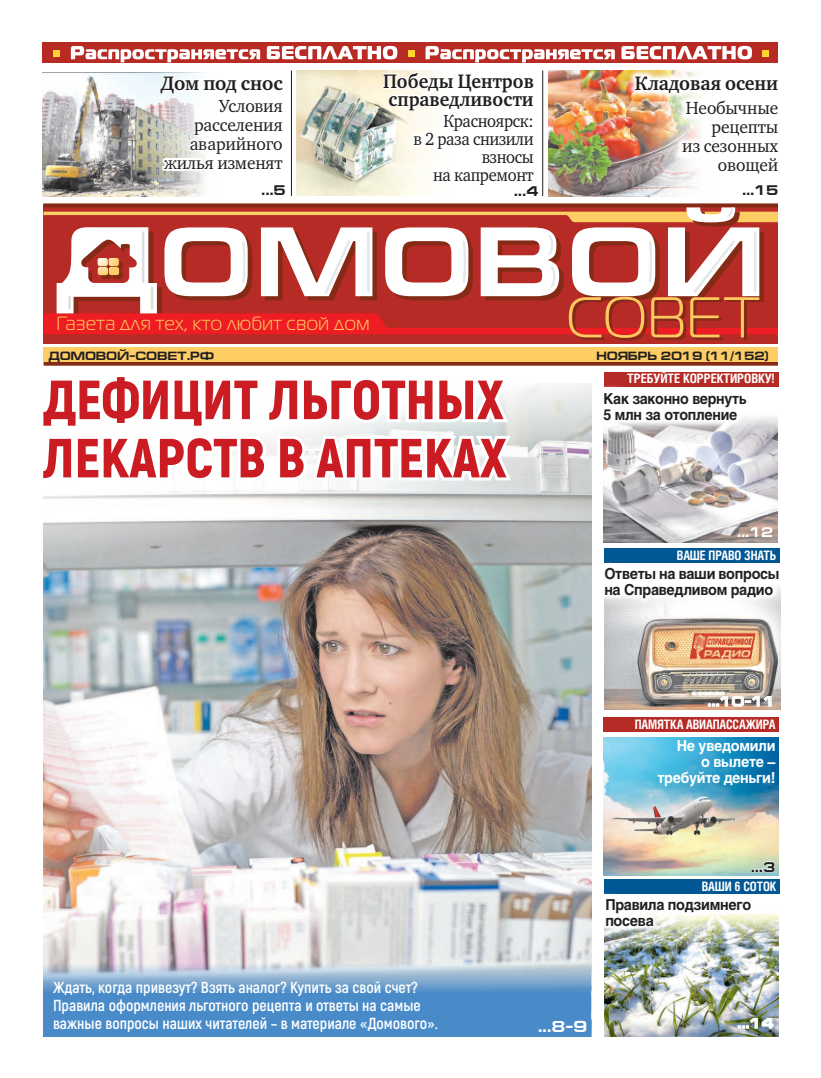
<style>
.page{position:relative;width:821px;height:1078px;background:#fff}
.page>*{position:absolute;margin:0;border:0;box-sizing:border-box;transform-origin:0 0}
.No_Spacing{font:900 55px/58.2px "Akrobat";color:#ca1c22}
.Zag_1__42{font:700 20px/18px "Charter C";color:#231f20;scale:.92 1}
.Zag_1__42-2{font:700 20px "Charter C";color:#231f20;scale:.94 1}
.Zag_1__42-3{font:700 20px "Charter C";color:#231f20}
.t1{font:19.2px "Magistral C";letter-spacing:.03em;color:#fec960}
.Zag_1__42-4{font:18px/19px "Charter C";letter-spacing:-.01em;color:#231f20;text-align:right}
.Zag_1__42-5{font:18px/18px "Charter C";letter-spacing:-.01em;color:#231f20;text-align:right;scale:.92 1}
.No_Spacing-2{font:700 16px/18px "Akrobat";color:#fff}
.t2{font:700 15.9px "Europe Extended C";color:#fff}
.t3{font:700 15px/16px "Helios C";letter-spacing:-.02em;color:#231f20;scale:.95 1}
.t4{font:700 15px/16px "Helios C";letter-spacing:-.02em;color:#fff;text-align:right;scale:.95 1}
.t5{font:700 15px/16px "Helios C";letter-spacing:-.02em;color:#231f20;scale:.94 1}
.t6{font:700 14px "Europe Extended C";letter-spacing:-.015em;color:#fff}
.t7{font:700 14px "Europe Extended C";color:#231f20}
.Podzag{font:700 13px "Helios Cond C";letter-spacing:-.01em;color:#fff;scale:.96 1}
.Podzag-2{font:700 13px "Helios Cond C";letter-spacing:-.01em;color:#fff}
.t8{font:700 12px "Europe Extended C";letter-spacing:-.015em;color:#231f20}
</style>
<div class="page">
<div style="left:44px;top:204px;width:734px;height:139px;background:#b62b25"></div>
<hr style="left:44px;top:361px;width:734px;height:4px;background:#842a16">
<div style="left:44px;top:348px;width:734px;height:14px;background:#fecd64"></div>
<svg style="left:44px;top:203px;width:734px;height:4px;background:#91412f"></svg>
<svg style="left:242px;top:207px;width:514px;height:4px"></svg>
<svg style="left:44px;top:211px;width:734px;height:129px"></svg>
<div style="left:43px;top:43px;width:735px;height:20px;background:#b82b25"></div>
<svg style="left:71px;top:46px;width:681px;height:16px"></svg>
<div style="left:53px;top:50px;width:7px;height:7px;background:#ffd42c"></div>
<div style="left:408px;top:50px;width:7px;height:7px;background:#ffd42c"></div>
<div style="left:762px;top:50px;width:7px;height:7px;background:#ffd42c"></div>
<img style="left:604px;top:913px;width:174px;height:123px">
<img style="left:603px;top:737px;width:175px;height:137px">
<img style="left:604px;top:604px;width:176px;height:105px">
<img style="left:603px;top:417px;width:174px;height:125px">
<img style="left:548px;top:71px;width:151px;height:125px">
<img style="left:43px;top:384px;width:548px;height:652px">
<hr style="left:291px;top:70px;width:1px;height:126px;background:#231f20">
<hr style="left:542px;top:70px;width:1px;height:126px;background:#231f20">
<div style="left:604px;top:372px;width:175px;height:14px;background:#b62b25"></div>
<div style="left:604px;top:548px;width:175px;height:14px;background:#005793"></div>
<div style="left:604px;top:879px;width:175px;height:14px;background:#005793"></div>
<svg style="left:738px;top:1017px;width:35px;height:11px"></svg>
<svg style="left:708px;top:695px;width:63px;height:11px"></svg>
<svg style="left:751px;top:861px;width:24px;height:11px"></svg>
<svg style="left:604px;top:561px;width:177px;height:43px"></svg>
<svg style="left:604px;top:565px;width:176px;height:35px"></svg>
<svg style="left:604px;top:893px;width:152px;height:39px"></svg>
<svg style="left:604px;top:897px;width:148px;height:31px"></svg>
<div style="left:603px;top:717px;width:175px;height:14px;background:#b62b25"></div>
<svg style="left:43px;top:384px;width:472px;height:101px"></svg>
<img style="left:627px;top:70px;width:72px;height:113px">
<svg style="left:684px;top:98px;width:15px;height:19px"></svg>
<svg style="left:681px;top:123px;width:19px;height:53px"></svg>
<svg style="left:603px;top:385px;width:152px;height:44px"></svg>
<svg style="left:603px;top:391px;width:145px;height:33px"></svg>
<svg style="left:44px;top:962px;width:547px;height:74px;background:#699dcd"></svg>
<img style="left:43px;top:72px;width:162px;height:124px">
<svg style="left:159px;top:72px;width:46px;height:104px"></svg>
<img style="left:296px;top:71px;width:85px;height:124px">
<svg style="left:381px;top:70px;width:57px;height:126px"></svg>
<p class="Zag_1__42" style="left:383px;top:72px;width:165px">Победы Центров справедливости</p>
<p class="Zag_1__42-5" style="left:413px;top:112px;width:132px">Красноярск:<br>в 2 раза снизили взносы<br>на капремонт</p>
<p class="Zag_1__42-2" style="left:635px;top:72px;width:154px">Кладовая осени</p>
<p class="Zag_1__42-4" style="left:682px;top:99px;width:97px">Необычные рецепты<br>из сезонных овощей</p>
<p class="Zag_1__42-3" style="left:161px;top:72px;width:123px">Дом под снос</p>
<p class="Zag_1__42-4" style="left:164px;top:96px;width:120px">Условия расселения аварийного жилья изменят</p>
<p class="t7" style="left:261px;top:182px;width:26px">...5</p>
<p class="t7" style="left:514px;top:183px;width:26px">...4</p>
<p class="t7" style="left:742px;top:182px;width:38px">...15</p>
<p class="t1" style="left:57px;top:313px;width:314px">Газета для тех, кто любит свой дом</p>
<p class="t8" style="left:48px;top:349px;width:167px">ДОМОВОЙ-СОВЕТ.РФ</p>
<p class="t8" style="left:596px;top:349px;width:173px">НОЯБРЬ 2019 (11/152)</p>
<p class="No_Spacing" style="left:43px;top:370px;width:465px">ДЕФИЦИТ ЛЬГОТНЫХ<br>ЛЕКАРСТВ В АПТЕКАХ</p>
<p class="Podzag-2" style="left:627px;top:371px;width:149px">ТРЕБУЙТЕ КОРРЕКТИРОВКУ!</p>
<p class="t5" style="left:603px;top:390px;width:154px">Как законно вернуть<br>5 млн за отопление</p>
<p class="t6" style="left:737px;top:524px;width:38px">...12</p>
<p class="Podzag" style="left:677px;top:547px;width:105px">ВАШЕ ПРАВО ЗНАТЬ</p>
<p class="t3" style="left:604px;top:565px;width:186px">Ответы на ваши вопросы на Справедливом радио</p>
<p class="No_Spacing-2" style="left:53px;top:978px;width:386px">Ждать, когда привезут? Взять аналог? Купить за свой счет?<br>Правила оформления льготного рецепта и ответы на самые важные вопросы наших читателей – в материале «Домового».</p>
<p class="t6" style="left:707px;top:693px;width:69px">...10-11</p>
<p class="Podzag" style="left:635px;top:716px;width:148px">ПАМЯТКА АВИАПАССАЖИРА</p>
<p class="t4" style="left:657px;top:737px;width:126px">Не уведомили<br>о вылете – требуйте деньги!</p>
<p class="t7" style="left:750px;top:858px;width:26px">...3</p>
<p class="Podzag" style="left:701px;top:878px;width:79px">ВАШИ 6 СОТОК</p>
<p class="t3" style="left:605px;top:896px;width:155px">Правила подзимнего посева</p>
<p class="t2" style="left:537px;top:1017px;width:51px">...8-9</p>
<p class="t6" style="left:737px;top:1015px;width:38px">...14</p>
</div>
